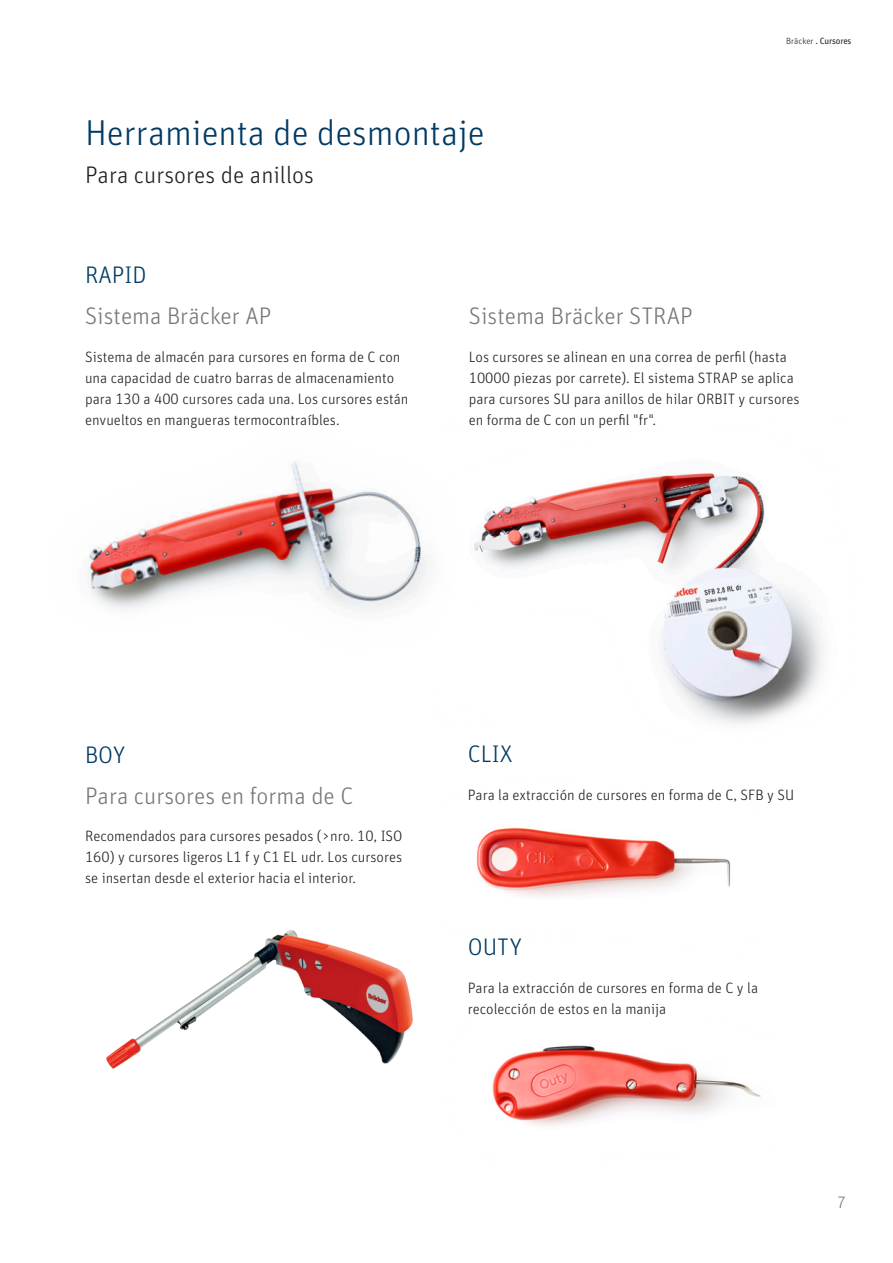
<style>
.page{position:relative;width:893px;height:1263px;background:#fff}
.page>*{position:absolute;margin:0;border:0;box-sizing:border-box;transform-origin:0 0}
.t1{font:300 36px "Unit Pro";color:#003a63}
.t2{font:300 24px "Unit Pro";color:#76787b}
.t3{font:300 24px "Unit Pro";color:#231f20}
.t4{font:300 24px "Unit Pro";color:#003a63}
.t5{font:300 16.5px "Unit Pro";color:#76787b}
.t6{font:300 15px/21px "Unit Pro";color:#231f20}
.t7{font:9px "Unit Pro";letter-spacing:-.02em;color:#231f20}
.s1{font-weight:300}
</style>
<div class="page">
<img style="left:476px;top:827px;width:255px;height:70px">
<img style="left:492px;top:1045px;width:269px;height:81px">
<img style="left:105px;top:930px;width:308px;height:139px">
<img style="left:479px;top:473px;width:345px;height:252px">
<img style="left:86px;top:461px;width:393px;height:151px">
<h1 class="t1" style="left:85px;top:108px;width:401px">Herramienta de desmontaje</h1>
<h2 class="t3" style="left:85px;top:158px;width:230px">Para cursores de anillos</h2>
<h2 class="t4" style="left:85px;top:258px;width:63px">RAPID</h2>
<p class="t7" style="left:786px;top:34px;width:67px"><span class="s1">Bräcker</span> . Cursores</p>
<h2 class="t2" style="left:85px;top:300px;width:188px">Sistema Bräcker AP</h2>
<p class="t6" style="left:85px;top:346px;width:325px">Sistema de almacén para cursores en forma de C con una capacidad de cuatro barras de almacenamiento para 130 a 400 cursores cada una. Los cursores están envueltos en mangueras termocontraíbles.</p>
<h2 class="t2" style="left:469px;top:300px;width:225px">Sistema Bräcker STRAP</h2>
<p class="t6" style="left:469px;top:346px;width:332px">Los cursores se alinean en una correa de perfil (hasta 10000 piezas por carrete). El sistema STRAP se aplica para cursores SU para anillos de hilar ORBIT y cursores en forma de C con un perfil "fr".</p>
<h2 class="t4" style="left:85px;top:738px;width:42px">BOY</h2>
<h2 class="t2" style="left:85px;top:780px;width:270px">Para cursores en forma de C</h2>
<p class="t6" style="left:85px;top:825px;width:319px;text-align:justify">Recomendados para cursores pesados (&gt;nro. 10, ISO 160) y cursores ligeros L1 f y C1 EL udr. Los cursores se insertan desde el exterior hacia el interior.</p>
<h2 class="t4" style="left:468px;top:737px;width:46px">CLIX</h2>
<p class="t6" style="left:468px;top:784px;width:328px">Para la extracción de cursores en forma de C, SFB y SU</p>
<h2 class="t4" style="left:468px;top:930px;width:56px">OUTY</h2>
<p class="t6" style="left:468px;top:976px;width:292px">Para la extracción de cursores en forma de C y la recolección de estos en la manija</p>
<p class="t5" style="left:838px;top:1191px;width:11px">7</p>
</div>
